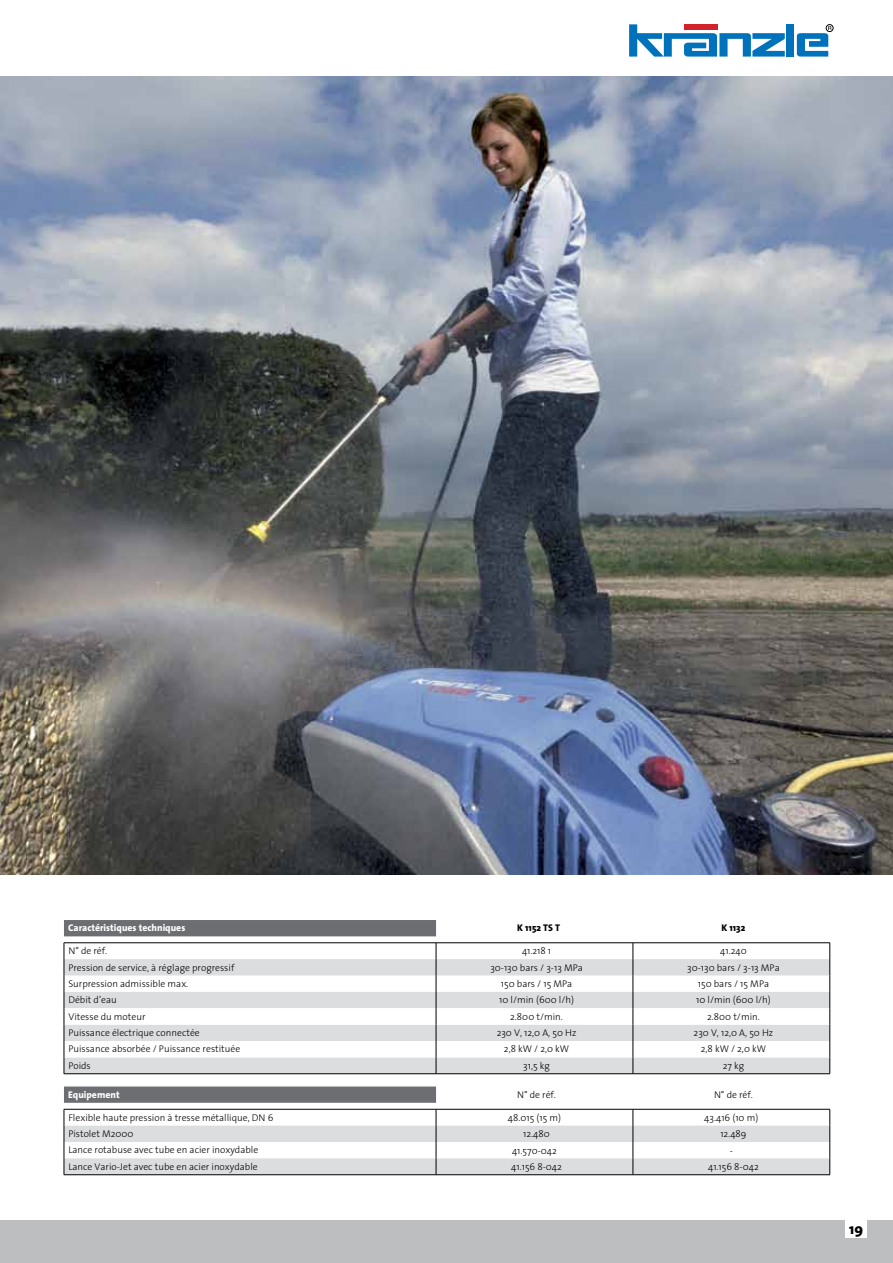
<style>
.page{position:relative;width:893px;height:1263px;background:#fff}
.page>*{position:absolute;margin:0;border:0;box-sizing:border-box;transform-origin:0 0}
.t1{font:800 15px "The Sans";color:#000}
.t2{font:300 9.75px "The Sans";color:#000}
.t3{font:800 9.75px "The Sans";color:#fff}
.t4{font:800 9.75px "The Sans";color:#000}
</style>
<div class="page">
<div style="left:0;top:1220px;width:893px;height:43px;background:#bcbec0"></div>
<div style="left:845px;top:1220px;width:22px;height:18px;background:#fff"></div>
<svg style="left:629px;top:24px;width:156px;height:33px"></svg>
<div style="left:786px;top:24px;width:8px;height:33px;background:#0072bc"></div>
<div style="left:826px;top:24px;width:7px;height:8px;border:1px solid #000;border-radius:50%"></div>
<svg style="left:797px;top:26px;width:34px;height:31px"></svg>
<img style="left:0;top:77px;width:893px;height:798px">
<div style="left:64px;top:920px;width:372px;height:17px;background:#6d6e71"></div>
<svg style="left:64px;top:1074px;width:766px;height:29px"></svg>
<hr style="left:64px;top:1073px;width:372px;height:1px;background:#000">
<hr style="left:436px;top:1073px;width:197px;height:1px;background:#000">
<hr style="left:633px;top:1073px;width:197px;height:1px;background:#000">
<hr style="left:64px;top:942px;width:372px;height:1px;background:#000">
<hr style="left:436px;top:942px;width:197px;height:1px;background:#000">
<hr style="left:633px;top:942px;width:197px;height:1px;background:#000">
<svg style="left:64px;top:943px;width:766px;height:130px"></svg>
<svg style="left:64px;top:1108px;width:766px;height:66px"></svg>
<hr style="left:64px;top:1109px;width:372px;height:1px;background:#000">
<hr style="left:436px;top:1109px;width:197px;height:1px;background:#000">
<hr style="left:633px;top:1109px;width:197px;height:1px;background:#000">
<hr style="left:64px;top:1174px;width:372px;height:1px;background:#000">
<hr style="left:436px;top:1174px;width:197px;height:1px;background:#000">
<hr style="left:633px;top:1174px;width:197px;height:1px;background:#000">
<p class="t3" style="left:68px;top:920px;width:119px">Caractéristiques techniques</p>
<p class="t4" style="left:517px;top:920px;width:44px">K 1152 TS T</p>
<p class="t4" style="left:721px;top:920px;width:25px">K 1132</p>
<p class="t2" style="left:68px;top:943px;width:40px">N° de réf.</p>
<p class="t2" style="left:522px;top:943px;width:31px">41.218 1</p>
<p class="t2" style="left:720px;top:943px;width:28px">41.240</p>
<p class="t2" style="left:68px;top:959px;width:167px">Pression de service, à réglage progressif</p>
<p class="t2" style="left:490px;top:959px;width:94px">30-130 bars / 3-13 MPa</p>
<p class="t2" style="left:687px;top:959px;width:94px">30-130 bars / 3-13 MPa</p>
<p class="t2" style="left:68px;top:975px;width:121px">Surpression admissible max.</p>
<p class="t2" style="left:501px;top:975px;width:73px">150 bars / 15 MPa</p>
<p class="t2" style="left:698px;top:975px;width:73px">150 bars / 15 MPa</p>
<p class="t2" style="left:68px;top:992px;width:50px">Débit d’eau</p>
<p class="t2" style="left:499px;top:992px;width:76px">10 l/min (600 l/h)</p>
<p class="t2" style="left:696px;top:992px;width:76px">10 l/min (600 l/h)</p>
<p class="t2" style="left:68px;top:1008px;width:79px">Vitesse du moteur</p>
<p class="t2" style="left:510px;top:1008px;width:54px">2.800 t/min.</p>
<p class="t2" style="left:707px;top:1008px;width:54px">2.800 t/min.</p>
<p class="t2" style="left:68px;top:1025px;width:133px">Puissance électrique connectée</p>
<p class="t2" style="left:497px;top:1025px;width:81px">230 V, 12,0 A, 50 Hz</p>
<p class="t2" style="left:694px;top:1025px;width:81px">230 V, 12,0 A, 50 Hz</p>
<p class="t2" style="left:68px;top:1041px;width:173px">Puissance absorbée / Puissance restituée</p>
<p class="t2" style="left:504px;top:1041px;width:67px">2,8 kW / 2,0 kW</p>
<p class="t2" style="left:701px;top:1041px;width:67px">2,8 kW / 2,0 kW</p>
<p class="t2" style="left:68px;top:1057px;width:24px">Poids</p>
<p class="t2" style="left:523px;top:1057px;width:28px">31,5 kg</p>
<p class="t2" style="left:723px;top:1057px;width:23px">27 kg</p>
<p class="t3" style="left:68px;top:1086px;width:53px">Equipement</p>
<p class="t2" style="left:517px;top:1086px;width:40px">N° de réf.</p>
<p class="t2" style="left:714px;top:1086px;width:40px">N° de réf.</p>
<p class="t2" style="left:68px;top:1109px;width:206px">Flexible haute pression à tresse métallique, DN 6</p>
<p class="t2" style="left:508px;top:1109px;width:55px">48.015 (15 m)</p>
<p class="t2" style="left:704px;top:1109px;width:56px">43.416 (10 m)</p>
<p class="t2" style="left:68px;top:1126px;width:67px">Pistolet M2000</p>
<p class="t2" style="left:523px;top:1126px;width:28px">12.480</p>
<p class="t2" style="left:720px;top:1126px;width:28px">12.489</p>
<p class="t2" style="left:68px;top:1142px;width:191px">Lance rotabuse avec tube en acier inoxydable</p>
<p class="t2" style="left:512px;top:1142px;width:46px">41.570-042</p>
<p class="t2" style="left:730px;top:1142px;width:5px">-</p>
<p class="t2" style="left:68px;top:1158px;width:191px">Lance Vario-Jet avec tube en acier inoxydable</p>
<p class="t2" style="left:511px;top:1158px;width:52px">41.156 8-042</p>
<p class="t2" style="left:708px;top:1158px;width:52px">41.156 8-042</p>
<p class="t1" style="left:849px;top:1216px;width:15px">19</p>
</div>
